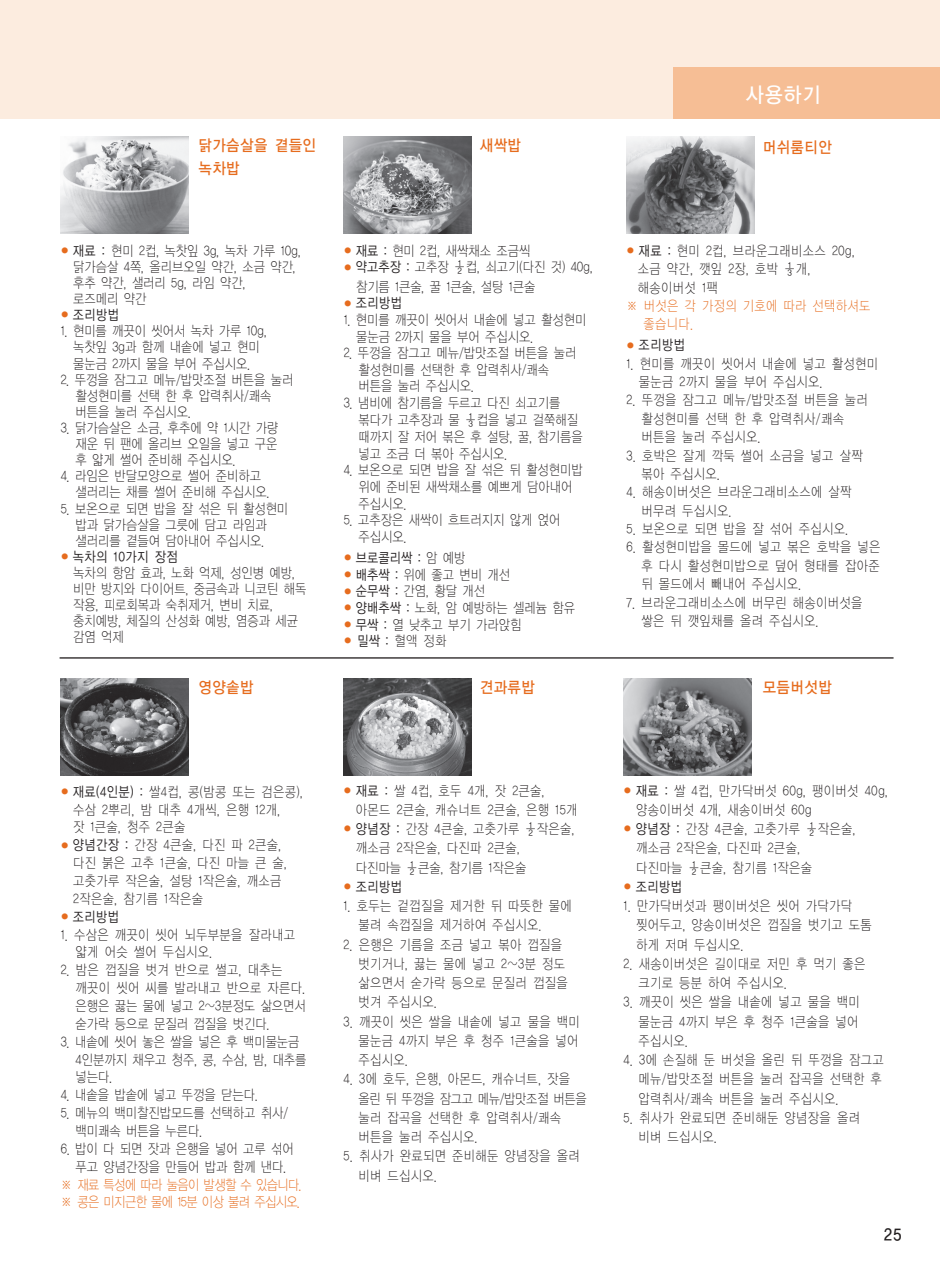
<style>
.page{position:relative;width:940px;height:1274px;background:#fff}
.page>*{position:absolute;margin:0;border:0;box-sizing:border-box;transform-origin:0 0}
.t1{font:21px "YDIYGO130 KSCPC EUC H";color:#fff;scale:.9 1}
.t2{font:17.5px "YDIYGO130 KSCPC EUC H";color:#231f20;scale:.9 1}
.t3{font:15.75px "YDIYGO130 KSCPC EUC H";letter-spacing:-.02em;color:#e66c1e;scale:.9 1}
.t4{font:14px/19.2px "YDIYGO110 KSCPC EUC H";letter-spacing:-.02em;color:#231f20;scale:.85 1}
.t5{font:14px/16.1px "YDIYGO110 KSCPC EUC H";letter-spacing:-.05em;color:#231f20;scale:.85 1}
.t6{font:14px "YDIYGO120 KSCPC EUC H";letter-spacing:-.02em;color:#231f20;scale:.85 1}
.t7{font:14px/19.2px "YDIYGO110 KSCPC EUC H";letter-spacing:-.055em;color:#231f20;scale:.85 1}
.t8{font:14px/17.8px "YDIYGO110 KSCPC EUC H";letter-spacing:-.1em;color:#e66c1e;scale:.85 1}
.t9{font:14px/18.4px "YDIYGO110 KSCPC EUC H";letter-spacing:-.02em;color:#e66c1e;scale:.85 1}
.s1{font-size:8.75px;color:#e66c1e}
.s2{font-family:"YDIYGO120 KSCPC EUC H"}
.s3{font-family:"YDIYGO110 KSCPC EUC H";font-size:8.75px;color:#e66c1e}
.s4{font-family:"YDIYGO110 KSCPC EUC H"}
</style>
<div class="page">
<div style="left:0;top:0;width:939px;height:118px;background:#fcecdf"></div>
<div style="left:673px;top:67px;width:266px;height:51px;background:#f6be95"></div>
<hr style="left:60px;top:657px;width:833px;height:1px;background:#231f20">
<img style="left:60px;top:678px;width:128px;height:98px">
<img style="left:343px;top:678px;width:128px;height:98px">
<img style="left:343px;top:136px;width:128px;height:98px">
<img style="left:60px;top:136px;width:128px;height:98px">
<img style="left:626px;top:136px;width:128px;height:98px">
<img style="left:623px;top:678px;width:128px;height:98px">
<p class="t3" style="left:198px;top:137px;width:133px">닭가슴살을 곁들인</p>
<p class="t3" style="left:479px;top:137px;width:48px">새싹밥</p>
<p class="t3" style="left:198px;top:159px;width:48px">녹차밥</p>
<p class="t5" style="left:73px;top:243px;width:270px;text-indent:-12px"><span class="s1">●</span> <span class="s2">재료 :</span> 현미 2컵, 녹찻잎 3g, 녹차 가루 10g, 닭가슴살 4쪽, 올리브오일 약간, 소금 약간, 후추 약간, 샐러리 5g, 라임 약간,<br>로즈메리 약간</p>
<p class="t6" style="left:60px;top:307px;width:71px"><span class="s3">●</span> 조리방법</p>
<p class="t5" style="left:60px;top:323px;width:245px;text-align:center">1. 현미를 깨끗이 씻어서 녹차 가루 10g, 녹찻잎 3g과 함께 내솥에 넣고 현미 물눈금 2까지 물을 부어 주십시오.</p>
<p class="t5" style="left:75px;top:371px;width:258px;text-indent:-15px">2. 뚜껑을 잠그고 메뉴/밥맛조절 버튼을 눌러 활성현미를 선택 한 후 압력취사/쾌속 버튼을 눌러 주십시오.</p>
<p class="t4" style="left:75px;top:420px;width:241px;line-height:16.1px;text-align:justify;text-indent:-15px">3. 닭가슴살은 소금, 후추에 약 1시간 가량 재운 뒤 팬에 올리브 오일을 넣고 구운 후 얇게 썰어 준비해 주십시오.</p>
<p class="t5" style="left:75px;top:468px;width:230px;text-indent:-15px">4. 라임은 반달모양으로 썰어 준비하고 샐러리는 채를 썰어 준비해 주십시오.</p>
<p class="t5" style="left:75px;top:500px;width:252px;text-indent:-15px">5. 보온으로 되면 밥을 잘 섞은 뒤 활성현미 밥과 닭가슴살을 그릇에 담고 라임과 샐러리를 곁들여 담아내어 주십시오.</p>
<p class="t6" style="left:60px;top:549px;width:140px"><span class="s3">●</span> 녹차의 10가지 장점</p>
<p class="t5" style="left:73px;top:565px;width:277px">녹차의 항암 효과, 노화 억제, 성인병 예방, 비만 방지와 다이어트, 중금속과 니코틴 해독 작용, 피로회복과 숙취제거, 변비 치료, 충치예방, 체질의 산성화 예방, 염증과 세균 감염 억제</p>
<p class="t5" style="left:343px;top:243px;width:222px"><span class="s1">●</span> <span class="s2">재료 :</span> 현미 2컵, 새싹채소 조금씩</p>
<p class="t7" style="left:356px;top:258px;width:281px;text-indent:-12px"><span class="s1">●</span> <span class="s2">약고추장 :</span> 고추장 ½컵, 쇠고기(다진 것) 40g, 참기름 1큰술, 꿀 1큰술, 설탕 1큰술</p>
<p class="t6" style="left:343px;top:295px;width:71px"><span class="s3">●</span> 조리방법</p>
<p class="t5" style="left:355px;top:312px;width:273px;line-height:16.6px;text-indent:-12px">1. 현미를 깨끗이 씻어서 내솥에 넣고 활성현미 물눈금 2까지 물을 부어 주십시오.</p>
<p class="t5" style="left:358px;top:345px;width:258px;line-height:16.6px;text-indent:-15px">2. 뚜껑을 잠그고 메뉴/밥맛조절 버튼을 눌러 활성현미를 선택한 후 압력취사/쾌속 버튼을 눌러 주십시오.</p>
<p class="t5" style="left:358px;top:394px;width:266px;line-height:17px;text-indent:-15px">3. 냄비에 참기름을 두르고 다진 쇠고기를 볶다가 고추장과 물 ⅓컵을 넣고 걸쭉해질 때까지 잘 저어 볶은 후 설탕, 꿀, 참기름을 넣고 조금 더 볶아 주십시오.</p>
<p class="t5" style="left:358px;top:462px;width:266px;line-height:16.6px;text-indent:-15px">4. 보온으로 되면 밥을 잘 섞은 뒤 활성현미밥 위에 준비된 새싹채소를 예쁘게 담아내어 주십시오.</p>
<p class="t5" style="left:358px;top:512px;width:240px;line-height:16.6px;text-indent:-15px">5. 고추장은 새싹이 흐트러지지 않게 얹어 주십시오.</p>
<p class="t6" style="left:343px;top:550px;width:146px"><span class="s3">●</span> 브로콜리싹 : <span class="s4">암 예방</span></p>
<p class="t4" style="left:343px;top:565px;width:198px"><span class="s1">●</span> <span class="s2">배추싹 :</span> 위에 좋고 변비 개선</p>
<p class="t4" style="left:343px;top:581px;width:169px"><span class="s1">●</span> <span class="s2">순무싹 :</span> 간염, 황달 개선</p>
<p class="t5" style="left:343px;top:600px;width:274px"><span class="s1">●</span> <span class="s2">양배추싹 :</span> 노화, 암 예방하는 셀레늄 함유</p>
<p class="t5" style="left:343px;top:616px;width:211px"><span class="s1">●</span> <span class="s2">무싹 :</span> 열 낮추고 부기 가라앉힘</p>
<p class="t4" style="left:343px;top:631px;width:123px"><span class="s1">●</span> <span class="s2">밀싹 :</span> 혈액 정화</p>
<h1 class="t1" style="left:745px;top:83px;width:86px">사용하기</h1>
<p class="t3" style="left:762px;top:138px;width:79px">머쉬룸티안</p>
<p class="t4" style="left:637px;top:242px;width:258px;line-height:18.4px;text-indent:-11px"><span class="s1">●</span> <span class="s2">재료 :</span> 현미 2컵, 브라운그래비소스 20g, 소금 약간, 깻잎 2장, 호박 ⅓개, 해송이버섯 1팩</p>
<p class="t9" style="left:643px;top:297px;width:269px;text-indent:-17px">※ 버섯은 각 가정의 기호에 따라 선택하셔도 좋습니다.</p>
<p class="t6" style="left:626px;top:337px;width:71px"><span class="s3">●</span> 조리방법</p>
<p class="t4" style="left:638px;top:354px;width:283px;line-height:18.4px;text-indent:-12px">1. 현미를 깨끗이 씻어서 내솥에 넣고 활성현미 물눈금 2까지 물을 부어 주십시오.</p>
<p class="t4" style="left:641px;top:391px;width:268px;line-height:18.4px;text-indent:-15px">2. 뚜껑을 잠그고 메뉴/밥맛조절 버튼을 눌러 활성현미를 선택 한 후 압력취사/쾌속 버튼을 눌러 주십시오.</p>
<p class="t4" style="left:641px;top:446px;width:262px;line-height:18.4px;text-indent:-15px">3. 호박은 잘게 깍둑 썰어 소금을 넣고 살짝 볶아 주십시오.</p>
<p class="t4" style="left:641px;top:483px;width:249px;line-height:18.4px;text-indent:-15px">4. 해송이버섯은 브라운그래비소스에 살짝 버무려 두십시오.</p>
<p class="t4" style="left:626px;top:519px;width:263px">5. 보온으로 되면 밥을 잘 섞어 주십시오.</p>
<p class="t4" style="left:641px;top:538px;width:283px;line-height:18.4px;text-align:justify;text-indent:-15px">6. 활성현미밥을 몰드에 넣고 볶은 호박을 넣은 후 다시 활성현미밥으로 덮어 형태를 잡아준 뒤 몰드에서 빼내어 주십시오.</p>
<p class="t4" style="left:641px;top:593px;width:262px;line-height:18.4px;text-indent:-15px">7. 브라운그래비소스에 버무린 해송이버섯을 쌓은 뒤 깻잎채를 올려 주십시오.</p>
<p class="t3" style="left:198px;top:679px;width:64px">영양솥밥</p>
<p class="t3" style="left:479px;top:679px;width:64px">견과류밥</p>
<p class="t3" style="left:762px;top:679px;width:79px">모듬버섯밥</p>
<p class="t4" style="left:73px;top:783px;width:273px;line-height:17.8px;text-indent:-12px"><span class="s1">●</span> <span class="s2">재료(4인분) :</span> 쌀4컵, 콩(밤콩 또는 검은콩), 수삼 2뿌리, 밤 대추 4개씩, 은행 12개,<br>잣 1큰술, 청주 2큰술</p>
<p class="t4" style="left:73px;top:836px;width:254px;line-height:17.8px;text-indent:-12px"><span class="s1">●</span> <span class="s2">양념간장 :</span> 간장 4큰술, 다진 파 2큰술, 다진 붉은 고추 1큰술, 다진 마늘 큰 술, 고춧가루 작은술, 설탕 1작은술, 깨소금<br>2작은술, 참기름 1작은술</p>
<p class="t6" style="left:60px;top:909px;width:71px"><span class="s3">●</span> 조리방법</p>
<p class="t4" style="left:75px;top:925px;width:260px;line-height:17.8px;text-indent:-15px">1. 수삼은 깨끗이 씻어 뇌두부분을 잘라내고 얇게 어슷 썰어 두십시오.</p>
<p class="t5" style="left:75px;top:961px;width:273px;line-height:17.8px;text-indent:-15px">2. 밤은 껍질을 벗겨 반으로 썰고, 대추는 깨끗이 씻어 씨를 발라내고 반으로 자른다. 은행은 끓는 물에 넣고 2~3분정도 삶으면서 숟가락 등으로 문질러 껍질을 벗긴다.</p>
<p class="t5" style="left:75px;top:1032px;width:274px;line-height:17.8px;text-indent:-15px">3. 내솥에 씻어 놓은 쌀을 넣은 후 백미물눈금<br>4인분까지 채우고 청주, 콩, 수삼, 밤, 대추를 넣는다.</p>
<p class="t5" style="left:60px;top:1087px;width:234px">4. 내솥을 밥솥에 넣고 뚜껑을 닫는다.</p>
<p class="t5" style="left:75px;top:1104px;width:252px;line-height:17.8px;text-indent:-15px">5. 메뉴의 백미찰진밥모드를 선택하고 취사/ 백미쾌속 버튼을 누른다.</p>
<p class="t5" style="left:60px;top:1140px;width:276px;line-height:17.8px;text-align:center">6. 밥이 다 되면 잣과 은행을 넣어 고루 섞어 푸고 양념간장을 만들어 밥과 함께 낸다.</p>
<p class="t8" style="left:60px;top:1175px;width:286px">※ 재료 특성에 따라 눌음이 발생할 수 있습니다. ※ 콩은 미지근한 물에 15분 이상 불려 주십시오.</p>
<p class="t4" style="left:355px;top:781px;width:263px;text-indent:-12px"><span class="s1">●</span> <span class="s2">재료 :</span> 쌀 4컵, 호두 4개, 잣 2큰술, 아몬드 2큰술, 캐슈너트 2큰술, 은행 15개</p>
<p class="t4" style="left:355px;top:819px;width:259px;text-indent:-12px"><span class="s1">●</span> <span class="s2">양념장 :</span> 간장 4큰술, 고춧가루 ½작은술, 깨소금 2작은술, 다진파 2큰술,<br>다진마늘 ½큰술, 참기름 1작은술</p>
<p class="t6" style="left:343px;top:879px;width:71px"><span class="s3">●</span> 조리방법</p>
<p class="t4" style="left:358px;top:896px;width:253px;text-indent:-15px">1. 호두는 겉껍질을 제거한 뒤 따뜻한 물에 불려 속껍질을 제거하여 주십시오.</p>
<p class="t4" style="left:358px;top:935px;width:248px;text-indent:-15px">2. 은행은 기름을 조금 넣고 볶아 껍질을 벗기거나, 끓는 물에 넣고 2~3분 정도 삶으면서 숟가락 등으로 문질러 껍질을 벗겨 주십시오.</p>
<p class="t4" style="left:358px;top:1012px;width:262px;text-align:justify;text-indent:-15px">3. 깨끗이 씻은 쌀을 내솥에 넣고 물을 백미 물눈금 4까지 부은 후 청주 1큰술을 넣어 주십시오.</p>
<p class="t4" style="left:358px;top:1069px;width:271px;text-indent:-15px">4. 3에 호두, 은행, 아몬드, 캐슈너트, 잣을 올린 뒤 뚜껑을 잠그고 메뉴/밥맛조절 버튼을 눌러 잡곡을 선택한 후 압력취사/쾌속 버튼을 눌러 주십시오.</p>
<p class="t4" style="left:358px;top:1146px;width:263px;text-indent:-15px">5. 취사가 완료되면 준비해둔 양념장을 올려 비벼 드십시오.</p>
<p class="t4" style="left:635px;top:781px;width:299px;text-indent:-12px"><span class="s1">●</span> <span class="s2">재료 :</span> 쌀 4컵, 만가닥버섯 60g, 팽이버섯 40g, 양송이버섯 4개, 새송이버섯 60g</p>
<p class="t4" style="left:635px;top:819px;width:260px;text-indent:-12px"><span class="s1">●</span> <span class="s2">양념장 :</span> 간장 4큰술, 고춧가루 ½작은술, 깨소금 2작은술, 다진파 2큰술,<br>다진마늘 ½큰술, 참기름 1작은술</p>
<p class="t6" style="left:623px;top:879px;width:71px"><span class="s3">●</span> 조리방법</p>
<p class="t4" style="left:635px;top:896px;width:279px;text-indent:-12px">1. 만가닥버섯과 팽이버섯은 씻어 가닥가닥 찢어두고, 양송이버섯은 껍질을 벗기고 도톰 하게 저며 두십시오.</p>
<p class="t4" style="left:638px;top:954px;width:269px;text-indent:-15px">2. 새송이버섯은 길이대로 저민 후 먹기 좋은 크기로 등분 하여 주십시오.</p>
<p class="t4" style="left:638px;top:992px;width:262px;text-align:justify;text-indent:-15px">3. 깨끗이 씻은 쌀을 내솥에 넣고 물을 백미 물눈금 4까지 부은 후 청주 1큰술을 넣어 주십시오.</p>
<p class="t4" style="left:638px;top:1050px;width:291px;text-indent:-15px">4. 3에 손질해 둔 버섯을 올린 뒤 뚜껑을 잠그고 메뉴/밥맛조절 버튼을 눌러 잡곡을 선택한 후 압력취사/쾌속 버튼을 눌러 주십시오.</p>
<p class="t4" style="left:638px;top:1108px;width:263px;text-indent:-15px">5. 취사가 완료되면 준비해둔 양념장을 올려 비벼 드십시오.</p>
<p class="t2" style="left:883px;top:1224px;width:22px">25</p>
</div>
